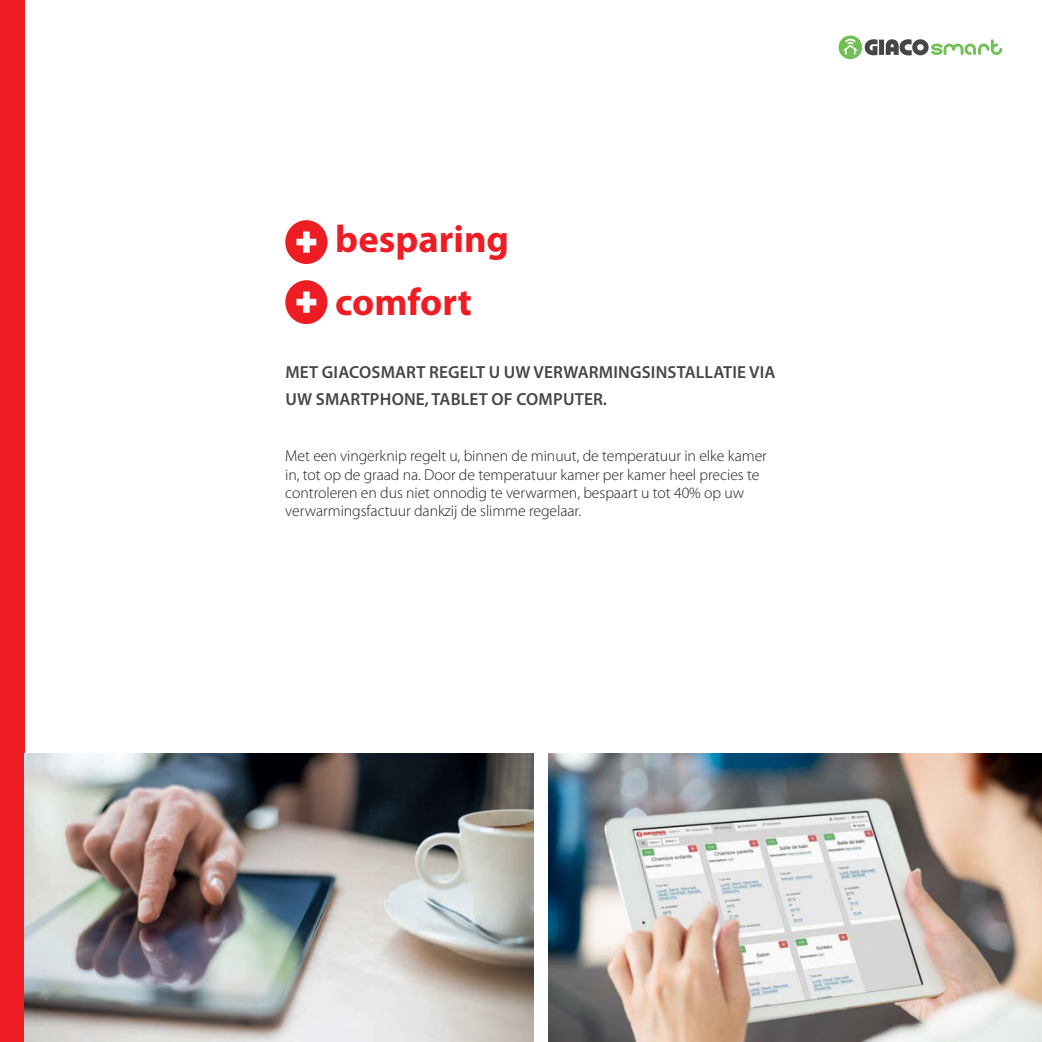
<style>
.page{position:relative;width:1042px;height:1042px;background:#fff}
.page>*{position:absolute;margin:0;border:0;box-sizing:border-box;transform-origin:0 0}
.Panoramica{font:700 38.5px "Myriad Pro";color:#ee1d23}
.Descrizioni{font:600 17.5px/26.2px "Myriad Pro";letter-spacing:.01em;color:#454647}
.Panoramica-2{font:300 15.75px/18.4px "Myriad Pro";letter-spacing:-.005em;color:#231f20}
</style>
<div class="page">
<div style="left:0;top:0;width:25px;height:1042px;background:#ee1d23"></div>
<div style="left:285px;top:220px;width:42px;height:44px;background:#ee1d23;border-radius:50%"></div>
<svg style="left:296px;top:231px;width:21px;height:22px"></svg>
<div style="left:285px;top:280px;width:42px;height:44px;background:#ee1d23;border-radius:50%"></div>
<svg style="left:296px;top:291px;width:21px;height:22px"></svg>
<img style="left:25px;top:753px;width:508px;height:289px">
<img style="left:548px;top:753px;width:494px;height:289px">
<svg style="left:864px;top:39px;width:13px;height:17px"></svg>
<div style="left:879px;top:40px;width:5px;height:15px;background:#454647"></div>
<div style="left:838px;top:36px;width:24px;height:23px;background:#70c055;border-radius:50%"></div>
<svg style="left:843px;top:39px;width:15px;height:15px"></svg>
<svg style="left:885px;top:39px;width:117px;height:16px"></svg>
<p class="Panoramica" style="left:335px;top:214px;width:175px">besparing</p>
<p class="Panoramica" style="left:335px;top:277px;width:138px">comfort</p>
<p class="Descrizioni" style="left:285px;top:360px;width:491px">MET GIACOSMART REGELT U UW VERWARMINGSINSTALLATIE VIA<br>UW SMARTPHONE, TABLET OF COMPUTER.</p>
<p class="Panoramica-2" style="left:285px;top:447px;width:483px">Met een vingerknip regelt u, binnen de minuut, de temperatuur in elke kamer in, tot op de graad na. Door de temperatuur kamer per kamer heel precies te controleren en dus niet onnodig te verwarmen, bespaart u tot 40% op uw verwarmingsfactuur dankzij de slimme regelaar.</p>
</div>
